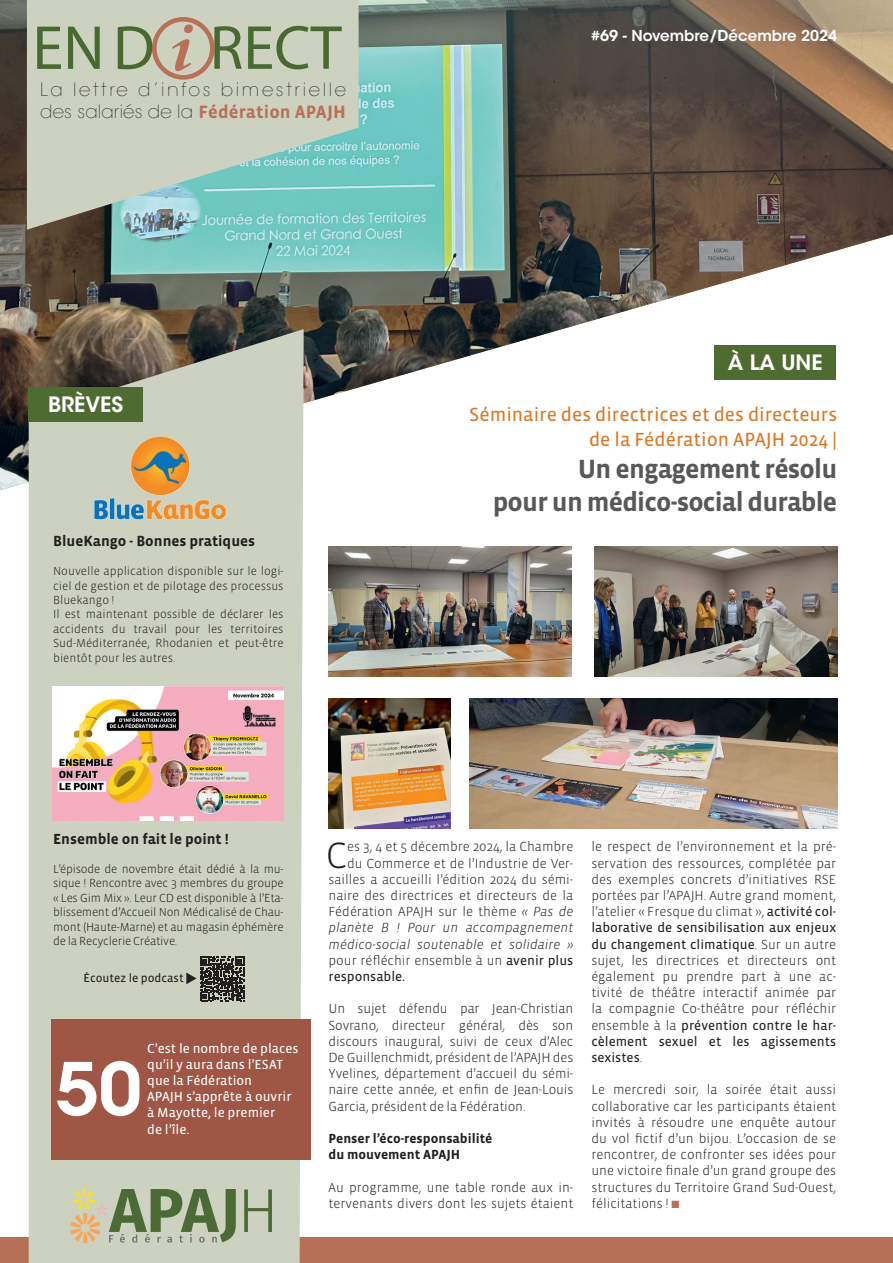
<style>
.page{position:relative;width:893px;height:1263px;background:#fff}
.page>*{position:absolute;margin:0;border:0;box-sizing:border-box;transform-origin:0 0}
.t1{font:600 72px "ITC Avant Garde Std";color:#fff}
.t2{font:62.7px "Myriad Pro";color:#486a31}
.t3{font:300 37.5px "Vista Sans OTCE";color:#231f20}
.t4{font:700 27px "Vista Sans OTCE";letter-spacing:-.03em;color:#57585a}
.t5{font:600 21px "ITC Avant Garde Std";color:#fff}
.t6{font:19.5px/24.8px "Vista Sans OTCE";color:#d97927;text-align:right}
.t7{font:200 18.3px "ITC Avant Garde Std";letter-spacing:.01em;color:#231f20}
.t8{font:200 18.3px "ITC Avant Garde Std";letter-spacing:.145em;color:#231f20}
.t9{font:700 15px "Vista Sans OTCE";color:#231f20}
.t10{font:600 15px "ITC Avant Garde Std";color:#fff}
.t11{font:300 13.5px/16.2px "Vista Sans OTCE";color:#231f20;text-align:justify}
.t12{font:13.5px/16.2px "Vista Sans OTCE";color:#fff}
.t13{font:italic 300 13.5px "Vista Sans OTCE";color:#231f20}
.t14{font:700 13.5px/16.2px "Vista Sans OTCE";color:#231f20}
.t15{font:13.5px "Vista Sans OTCE";color:#231f20}
.t16{font:300 12px/14.4px "Vista Sans OTCE";color:#231f20;text-align:justify}
.t17{font:12px "Vista Sans OTCE";color:#231f20}
.s1{font-family:"Vista Sans OTCE";font-weight:700;color:#b87156}
.s2{font-style:italic}
.s3{font-weight:400}
.s4{color:#b87156}
</style>
<div class="page">
<div style="left:0;top:1237px;width:893px;height:26px;background:#b76f55"></div>
<img style="left:0;top:0;width:893px;height:490px">
<svg style="left:29px;top:329px;width:275px;height:934px;background:#c5c9b7"></svg>
<svg style="left:27px;top:0;width:332px;height:230px;background:#b9ccbe"></svg>
<div style="left:714px;top:345px;width:122px;height:34px;background:#4e6c31"></div>
<svg style="left:244px;top:1189px;width:28px;height:43px"></svg>
<svg style="left:70px;top:1188px;width:166px;height:55px;background:#a2ab89"></svg>
<svg style="left:172px;top:24px;width:21px;height:47px"></svg>
<div style="left:152px;top:17px;width:63px;height:63px;border:5px solid #b87156;border-radius:50%"></div>
<div style="left:28px;top:387px;width:115px;height:34px;background:#4e6c31"></div>
<div style="left:51px;top:1019px;width:259px;height:141px;background:#9f5645"></div>
<img style="left:85px;top:430px;width:150px;height:92px">
<img style="left:53px;top:687px;width:230px;height:134px">
<img style="left:329px;top:546px;width:242px;height:131px">
<img style="left:329px;top:698px;width:122px;height:130px">
<img style="left:595px;top:546px;width:242px;height:131px">
<img style="left:469px;top:698px;width:368px;height:130px">
<svg style="left:186px;top:957px;width:58px;height:44px;background:#6e6e67"></svg>
<h2 class="t2" style="left:32px;top:9px;width:311px">EN D RECT</h2>
<p class="t8" style="left:40px;top:79px;width:307px">La lettre d’infos bimestrielle</p>
<p class="t7" style="left:40px;top:101px;width:307px">des salariés de la <span class="s1">Fédération APAJH</span></p>
<p class="t5" style="left:48px;top:391px;width:77px">BRÈVES</p>
<p class="t9" style="left:53px;top:533px;width:203px">BlueKango - Bonnes pratiques</p>
<p class="t16" style="left:53px;top:564px;width:232px">Nouvelle application disponible sur le logi&shy;ciel de gestion et de pilotage des processus Bluekango !</p>
<p class="t16" style="left:53px;top:607px;width:232px">Il est maintenant possible de déclarer les accidents du travail pour les territoires Sud-Méditerranée, Rhodanien et peut-être bientôt pour les autres.</p>
<p class="t10" style="left:591px;top:26px;width:248px">#69 - Novembre/Décembre 2024</p>
<p class="t5" style="left:728px;top:349px;width:96px">À LA UNE</p>
<p class="t6" style="left:469px;top:402px;width:369px">Séminaire des directrices et des directeurs de la Fédération APAJH 2024 |</p>
<p class="t4" style="left:578px;top:454px;width:261px">Un engagement résolu</p>
<p class="t4" style="left:493px;top:486px;width:346px">pour un médico-social durable</p>
<p class="t9" style="left:53px;top:830px;width:177px">Ensemble on fait le point !</p>
<p class="t16" style="left:53px;top:861px;width:232px">L’épisode de novembre était dédié à la mu&shy;sique ! Rencontre avec 3 membres du groupe « Les Gim Mix ». Leur CD est disponible à l’Eta&shy;blissement d’Accueil Non Médicalisé de Chau&shy;mont (Haute-Marne) et au magasin éphémère de la Recyclerie Créative.</p>
<p class="t17" style="left:83px;top:971px;width:102px">Écoutez le podcast</p>
<p class="t12" style="left:147px;top:1040px;width:153px">C’est le nombre de places qu’il y aura dans l’ESAT que la Fédération<br>APAJH s’apprête à ouvrir à Mayotte, le premier<br>de l’île.</p>
<p class="t1" style="left:55px;top:1043px;width:88px">50</p>
<p class="t3" style="left:326px;top:833px;width:23px">C</p>
<p class="t11" style="left:347px;top:838px;width:228px">es 3, 4 et 5 décembre 2024, la Chambre</p>
<p class="t11" style="left:347px;top:855px;width:228px">du Commerce et de l’Industrie de Ver-</p>
<p class="t11" style="left:328px;top:871px;width:246px">sailles a accueilli l’édition 2024 du sémi-</p>
<p class="t11" style="left:328px;top:887px;width:246px">naire des directrices et directeurs de la</p>
<p class="t11" style="left:328px;top:903px;width:246px">Fédération APAJH sur le thème <span class="s2">« Pas de</span></p>
<p class="t13" style="left:328px;top:920px;width:246px">planète B ! Pour un accompagnement</p>
<p class="t13" style="left:328px;top:936px;width:246px">médico-social soutenable et solidaire »</p>
<p class="t11" style="left:328px;top:952px;width:246px">pour réfléchir ensemble à un <span class="s3">avenir plus</span></p>
<p class="t15" style="left:328px;top:969px;width:78px">responsable.</p>
<p class="t11" style="left:328px;top:1000px;width:246px">Un sujet défendu par Jean-Christian Sovrano, directeur général, dès son discours inaugural, suivi de ceux d’Alec De Guillenchmidt, président de l’APAJH des Yvelines, département d’accueil du sémi&shy;naire cette année, et enfin de Jean-Louis Garcia, président de la Fédération.</p>
<p class="t14" style="left:328px;top:1130px;width:165px">Penser l’éco-responsabilité du mouvement APAJH</p>
<p class="t11" style="left:328px;top:1179px;width:246px">Au programme, une table ronde aux in&shy;tervenants divers dont les sujets étaient</p>
<p class="t11" style="left:591px;top:838px;width:246px">le respect de l’environnement et la pré&shy;servation des ressources, complétée par des exemples concrets d’initiatives RSE portées par l’APAJH. Autre grand moment, l’atelier « Fresque du climat », <span class="s3">activité col&shy;laborative de sensibilisation aux enjeux du changement climatique</span>. Sur un autre sujet, les directrices et directeurs ont également pu prendre part à une ac&shy;tivité de théâtre interactif animée par la compagnie Co-théâtre pour réfléchir ensemble à la <span class="s3">prévention contre le har&shy;cèlement sexuel et les agissements sexistes</span>.</p>
<p class="t11" style="left:591px;top:1081px;width:246px">Le mercredi soir, la soirée était aussi collaborative car les participants étaient invités à résoudre une enquête autour du vol fictif d’un bijou. L’occasion de se rencontrer, de confronter ses idées pour une victoire finale d’un grand groupe des structures du Territoire Grand Sud-Ouest, félicitations ! <span class="s4">■</span></p>
</div>
